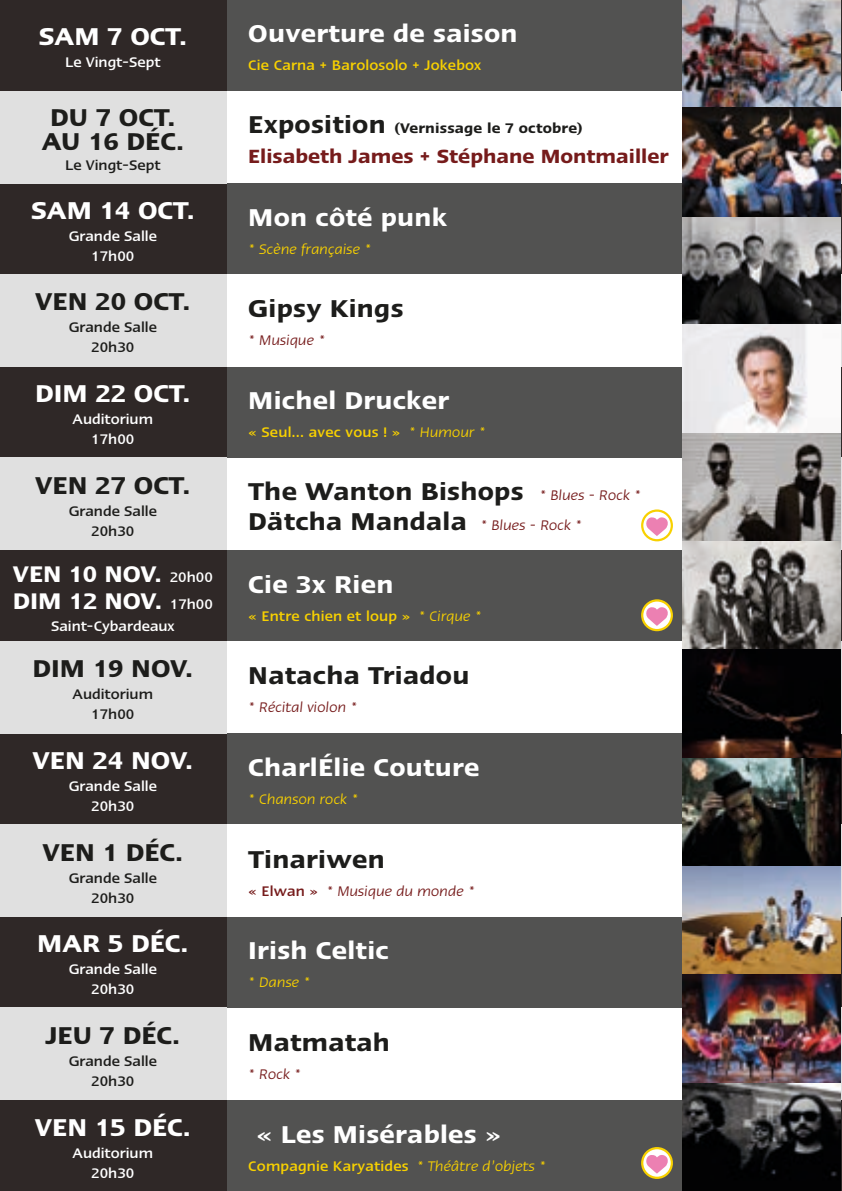
<style>
.page{position:relative;width:842px;height:1191px;background:#fff}
.page>*{position:absolute;margin:0;border:0;box-sizing:border-box;transform-origin:0 0}
.t1{font:600 28px/30px "Linotype Ergo";letter-spacing:.01em;color:#1d1d1b}
.t2{font:600 28px "Linotype Ergo";letter-spacing:.01em;color:#fff}
.t3{font:600 26px/26px "Linotype Ergo";color:#fff}
.t4{font:600 22px "Linotype Ergo";color:#761b1b}
.t5{font:500 16px "Linotype Ergo";letter-spacing:.01em;color:#f8d100}
.t6{font:500 16px/20px "Linotype Ergo";color:#fff;text-align:center}
.t7{font:500 16px/20px "Linotype Ergo";color:#1d1d1b;text-align:center}
.t8{font:italic 16px "Linotype Ergo";letter-spacing:.01em;color:#761b1b}
.t9{font:italic 16px "Linotype Ergo";letter-spacing:.01em;color:#f8d100}
.t10{font:600 16px "Linotype Ergo";letter-spacing:.01em;color:#1d1d1b}
.s1{font-weight:500;font-size:16px}
.s2{font-size:28px}
.s3{font-weight:400;font-style:italic}
.s4{font-weight:400;font-style:italic;font-size:16px;color:#761b1b}
.s5{font-weight:500;font-style:normal}
</style>
<div class="page">
<div style="left:0;top:0;width:227px;height:1191px;background:#2f2827"></div>
<hr style="left:839px;top:0;width:3px;height:1191px;background:#2f2827">
<div style="left:227px;top:0;width:614px;height:91px;background:#525251"></div>
<div style="left:227px;top:183px;width:614px;height:91px;background:#525251"></div>
<div style="left:227px;top:367px;width:614px;height:90px;background:#525251"></div>
<div style="left:227px;top:550px;width:614px;height:91px;background:#525251"></div>
<div style="left:227px;top:733px;width:614px;height:91px;background:#525251"></div>
<div style="left:227px;top:917px;width:614px;height:90px;background:#525251"></div>
<div style="left:227px;top:1100px;width:614px;height:91px;background:#525251"></div>
<div style="left:0;top:91px;width:227px;height:92px;background:#e0e0e0"></div>
<div style="left:0;top:274px;width:227px;height:93px;background:#e0e0e0"></div>
<div style="left:0;top:457px;width:227px;height:93px;background:#e0e0e0"></div>
<div style="left:0;top:641px;width:227px;height:92px;background:#e0e0e0"></div>
<div style="left:0;top:824px;width:227px;height:93px;background:#e0e0e0"></div>
<div style="left:0;top:1007px;width:227px;height:93px;background:#e0e0e0"></div>
<div style="left:812px;top:91px;width:30px;height:92px;background:#e0e0e0"></div>
<div style="left:812px;top:274px;width:30px;height:93px;background:#e0e0e0"></div>
<div style="left:812px;top:457px;width:30px;height:93px;background:#e0e0e0"></div>
<div style="left:812px;top:641px;width:30px;height:92px;background:#e0e0e0"></div>
<div style="left:812px;top:824px;width:30px;height:93px;background:#e0e0e0"></div>
<div style="left:812px;top:1007px;width:30px;height:93px;background:#e0e0e0"></div>
<img style="left:682px;top:0;width:159px;height:1191px">
<svg style="left:642px;top:510px;width:30px;height:30px"></svg>
<div style="left:641px;top:509px;width:32px;height:32px;border:2px solid #f8d100;border-radius:50%"></div>
<svg style="left:644px;top:515px;width:25px;height:21px"></svg>
<svg style="left:642px;top:600px;width:30px;height:30px"></svg>
<div style="left:641px;top:599px;width:32px;height:32px;border:2px solid #f8d100;border-radius:50%"></div>
<svg style="left:644px;top:604px;width:25px;height:22px"></svg>
<svg style="left:642px;top:1148px;width:30px;height:29px"></svg>
<div style="left:641px;top:1147px;width:32px;height:32px;border:2px solid #f8d100;border-radius:50%"></div>
<svg style="left:644px;top:1152px;width:25px;height:21px"></svg>
<p class="t2" style="left:39px;top:22px;width:150px">SAM 7 OCT.</p>
<p class="t6" style="left:65px;top:52px;width:97px">Le Vingt-Sept</p>
<p class="t1" style="left:42px;top:105px;width:144px;line-height:24px;text-align:center">DU 7 OCT.<br>AU 16 DÉC.</p>
<p class="t7" style="left:65px;top:155px;width:97px">Le Vingt-Sept</p>
<p class="t2" style="left:31px;top:195px;width:165px">SAM 14 OCT.</p>
<p class="t6" style="left:69px;top:226px;width:90px">Grande Salle<br>17h00</p>
<p class="t1" style="left:35px;top:287px;width:157px">VEN 20 OCT.</p>
<p class="t7" style="left:69px;top:317px;width:90px">Grande Salle<br>20h30</p>
<p class="t2" style="left:35px;top:378px;width:157px">DIM 22 OCT.</p>
<p class="t6" style="left:73px;top:409px;width:82px">Auditorium<br>17h00</p>
<p class="t1" style="left:35px;top:470px;width:157px">VEN 27 OCT.</p>
<p class="t7" style="left:69px;top:501px;width:90px">Grande Salle<br>20h30</p>
<p class="t3" style="left:13px;top:561px;width:202px">VEN 10 NOV. <span class="s1">20h00<br></span>DIM 12 NOV. <span class="s1">17h00</span></p>
<p class="t6" style="left:51px;top:615px;width:125px">Saint-Cybardeaux</p>
<p class="t1" style="left:32px;top:653px;width:162px">DIM 19 NOV.</p>
<p class="t7" style="left:73px;top:684px;width:82px">Auditorium<br>17h00</p>
<p class="t2" style="left:33px;top:745px;width:162px">VEN 24 NOV.</p>
<p class="t6" style="left:69px;top:776px;width:90px">Grande Salle<br>20h30</p>
<p class="t1" style="left:43px;top:837px;width:142px">VEN 1 DÉC.</p>
<p class="t7" style="left:69px;top:867px;width:90px">Grande Salle<br>20h30</p>
<p class="t2" style="left:37px;top:928px;width:153px">MAR 5 DÉC.</p>
<p class="t6" style="left:69px;top:959px;width:90px">Grande Salle<br>20h30</p>
<p class="t1" style="left:46px;top:1020px;width:136px">JEU 7 DÉC.</p>
<p class="t7" style="left:69px;top:1051px;width:90px">Grande Salle<br>20h30</p>
<p class="t2" style="left:35px;top:1112px;width:157px">VEN 15 DÉC.</p>
<p class="t6" style="left:73px;top:1142px;width:82px">Auditorium<br>20h30</p>
<p class="t2" style="left:248px;top:19px;width:271px">Ouverture de saison</p>
<p class="t5" style="left:248px;top:57px;width:235px">Cie Carna + Barolosolo + Jokebox</p>
<p class="t10" style="left:248px;top:120px;width:336px"><span class="s2">Exposition</span> (Vernissage le 7 octobre)</p>
<p class="t4" style="left:248px;top:145px;width:422px">Elisabeth James + Stéphane Montmailler</p>
<p class="t2" style="left:248px;top:202px;width:200px">Mon côté punk</p>
<p class="t9" style="left:248px;top:240px;width:124px">* Scène française *</p>
<p class="t1" style="left:248px;top:294px;width:157px">Gipsy Kings</p>
<p class="t8" style="left:248px;top:332px;width:78px">* Musique *</p>
<p class="t2" style="left:248px;top:385px;width:202px">Michel Drucker</p>
<p class="t5" style="left:248px;top:424px;width:239px">« Seul… avec vous ! » <span class="s3">* Humour *</span></p>
<p class="t1" style="left:248px;top:476px;width:394px">The Wanton Bishops <span class="s4">* Blues - Rock *<br></span>Dätcha Mandala <span class="s4">* Blues - Rock *</span></p>
<p class="t2" style="left:248px;top:569px;width:147px">Cie 3x Rien</p>
<p class="t5" style="left:248px;top:607px;width:235px">« Entre chien et loup » <span class="s3">* Cirque *</span></p>
<p class="t1" style="left:248px;top:660px;width:223px">Natacha Triadou</p>
<p class="t8" style="left:248px;top:698px;width:110px">* Récital violon *</p>
<p class="t2" style="left:248px;top:752px;width:233px">CharlÉlie Couture</p>
<p class="t9" style="left:248px;top:790px;width:111px">* Chanson rock *</p>
<p class="t1" style="left:248px;top:844px;width:138px">Tinariwen</p>
<p class="t8" style="left:248px;top:882px;width:228px"><span class="s5">« Elwan »</span> * Musique du monde *</p>
<p class="t2" style="left:248px;top:935px;width:142px">Irish Celtic</p>
<p class="t9" style="left:248px;top:973px;width:63px">* Danse *</p>
<p class="t1" style="left:248px;top:1027px;width:143px">Matmatah</p>
<p class="t8" style="left:248px;top:1065px;width:54px">* Rock *</p>
<p class="t2" style="left:256px;top:1119px;width:246px">« Les Misérables »</p>
<p class="t5" style="left:248px;top:1157px;width:299px">Compagnie Karyatides <span class="s3">* Théâtre d’objets *</span></p>
</div>
